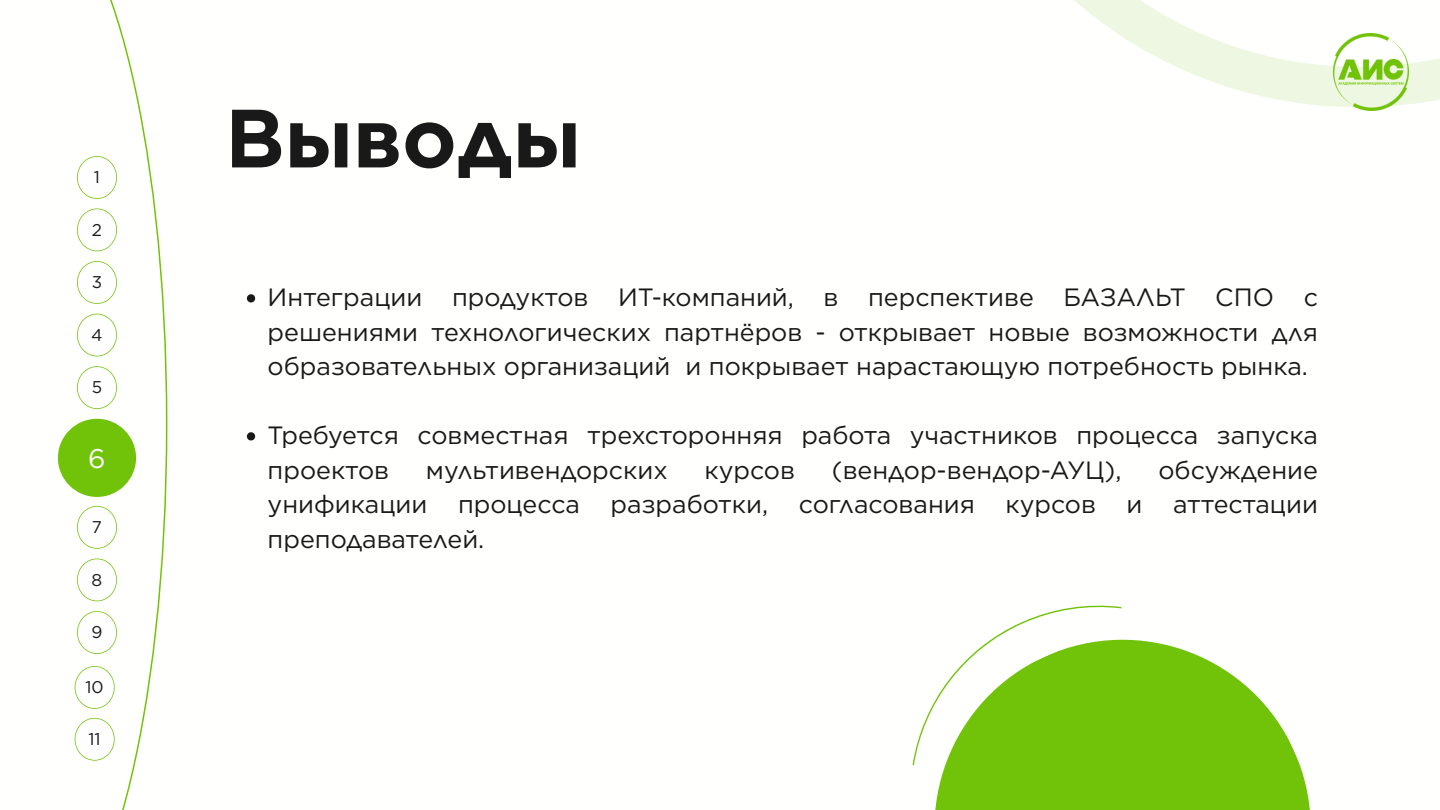
<style>
.page{position:relative;width:1440px;height:810px;background:#fff}
.page>*{position:absolute;margin:0;border:0;box-sizing:border-box;transform-origin:0 0}
.t1{font:700 82.4px "Gotham";color:#191919}
.t2{font:27px "Gotham";color:#fffefe}
.t3{font:25px/34.5px "Gotham";color:#191919;text-align:justify}
.t4{font:17px "Gotham";color:#191919}
</style>
<div class="page">
<svg style="left:57px;top:0;width:110px;height:810px"></svg>
<div style="left:58px;top:419px;width:78px;height:78px;background:#71c309;border-radius:50%"></div>
<svg style="left:77px;top:261px;width:40px;height:43px"></svg>
<svg style="left:77px;top:156px;width:40px;height:43px"></svg>
<svg style="left:77px;top:314px;width:40px;height:42px"></svg>
<svg style="left:77px;top:209px;width:40px;height:42px"></svg>
<svg style="left:77px;top:506px;width:40px;height:43px"></svg>
<svg style="left:77px;top:366px;width:40px;height:43px"></svg>
<svg style="left:77px;top:559px;width:40px;height:42px"></svg>
<svg style="left:77px;top:611px;width:40px;height:43px"></svg>
<svg style="left:1074px;top:0;width:366px;height:107px"></svg>
<img style="left:1334px;top:34px;width:75px;height:76px">
<svg style="left:247px;top:294px;width:8px;height:8px"></svg>
<svg style="left:247px;top:432px;width:8px;height:8px"></svg>
<svg style="left:75px;top:666px;width:39px;height:43px"></svg>
<svg style="left:75px;top:718px;width:39px;height:43px"></svg>
<svg style="left:935px;top:641px;width:375px;height:169px;fill:#71c309"></svg>
<svg style="left:912px;top:605px;width:234px;height:161px"></svg>
<p class="t4" style="left:94px;top:167px;width:8px">1</p>
<p class="t4" style="left:92px;top:219px;width:12px">2</p>
<p class="t4" style="left:92px;top:272px;width:12px">3</p>
<p class="t4" style="left:91px;top:324px;width:13px">4</p>
<p class="t4" style="left:92px;top:377px;width:12px">5</p>
<p class="t2" style="left:88px;top:442px;width:19px">6</p>
<p class="t4" style="left:92px;top:517px;width:12px">7</p>
<p class="t4" style="left:92px;top:569px;width:12px">8</p>
<p class="t4" style="left:91px;top:622px;width:12px">9</p>
<p class="t4" style="left:86px;top:677px;width:20px">10</p>
<p class="t4" style="left:89px;top:729px;width:14px">11</p>
<p class="t1" style="left:225px;top:88px;width:358px">Выводы</p>
<p class="t3" style="left:268px;top:280px;width:1052px">Интеграции продуктов ИТ-компаний, в перспективе БАЗАЛЬТ СПО с решениями технологических партнёров - открывает новые возможности для образовательных организаций и покрывает нарастающую потребность рынка.</p>
<h1 class="t3" style="left:268px;top:418px;width:1052px">Требуется совместная трехсторонняя работа участников процесса запуска проектов</h1>
<h1 class="t3" style="left:268px;top:452px;width:1052px;text-indent:891px">обсуждение унификации процесса разработки, согласования курсов и аттестации преподавателей.</h1>
<h1 class="t3" style="left:426px;top:452px;width:243px">мультивендорских</h1>
<h1 class="t3" style="left:705px;top:452px;width:92px">курсов</h1>
<h1 class="t3" style="left:832px;top:452px;width:291px">(вендор-вендор-АУЦ),</h1>
</div>
